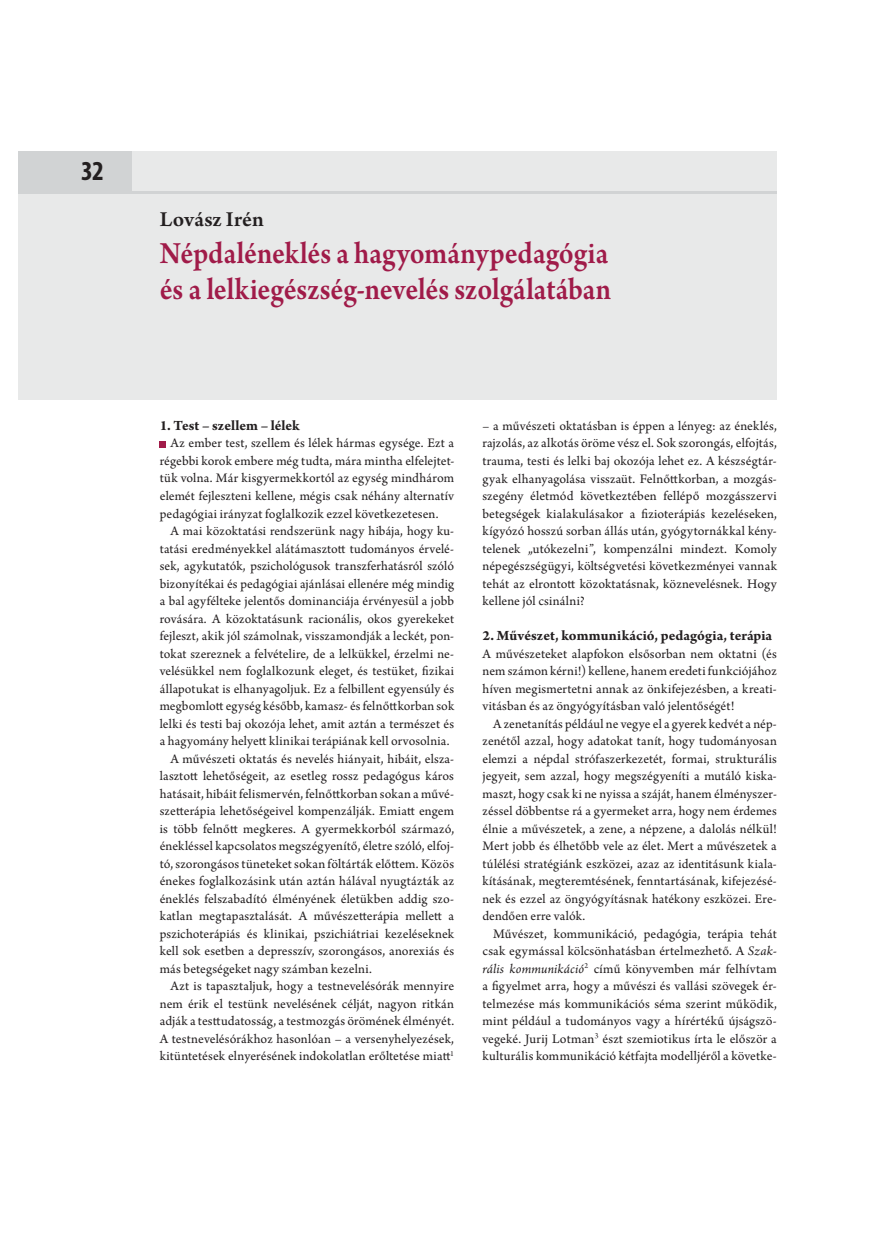
<style>
.page{position:relative;width:887px;height:1252px;background:#fff}
.page>*{position:absolute;margin:0;border:0;box-sizing:border-box;transform-origin:0 0}
.t1{font:600 32.5px/36.2px "Arno Pro";color:#a01b49;scale:.9 1}
.t2{font:700 condensed 27.5px "Myriad Pro";color:#231f20}
.t3{font:600 22.5px "Arno Pro";letter-spacing:.005em;color:#231f20}
.t4{font:700 15px "Arno Pro";color:#231f20}
.t5{font:13.75px/17.5px "Arno Pro";letter-spacing:.01em;color:#231f20;text-align:justify}
.s1{font-style:italic}
</style>
<div class="page">
<div style="left:18px;top:151px;width:758px;height:248px;background:#e8e9e9"></div>
<svg style="left:160px;top:441px;width:6px;height:6px"></svg>
<div style="left:18px;top:151px;width:113px;height:42px;background:#d1d3d4"></div>
<hr style="left:131px;top:191px;width:645px;height:2px;background:#d1d3d4">
<h2 class="t2" style="left:81px;top:155px;width:24px">32</h2>
<h3 class="t3" style="left:160px;top:211px;width:106px">Lovász Irén</h3>
<h1 class="t1" style="left:160px;top:237px;width:503px">Népdaléneklés a hagyománypedagógia és a lelkiegészség-nevelés szolgálatában</h1>
<p class="t4" style="left:160px;top:419px;width:141px">1. Test – szellem – lélek</p>
<p class="t5" style="left:160px;top:435px;width:296px;text-indent:11px">Az ember test, szellem és lélek hármas egysége. Ezt a régebbi korok embere még tudta, mára mintha elfelejtet&shy;tük volna. Már kisgyermekkortól az egység mindhárom elemét fejleszteni kellene, mégis csak néhány alternatív pedagógiai irányzat foglalkozik ezzel következetesen.</p>
<p class="t5" style="left:170px;top:523px;width:285px">A mai közoktatási rendszerünk nagy hibája, hogy ku-</p>
<p class="t5" style="left:160px;top:540px;width:296px">tatási eredményekkel alátámasztott tudományos érvelé-</p>
<p class="t5" style="left:160px;top:558px;width:296px">sek, agykutatók, pszichológusok transzferhatásról szóló</p>
<p class="t5" style="left:160px;top:575px;width:296px">bizonyítékai és pedagógiai ajánlásai ellenére még mindig</p>
<p class="t5" style="left:160px;top:593px;width:296px">a bal agyfélteke jelentős dominanciája érvényesül a jobb</p>
<p class="t5" style="left:160px;top:610px;width:296px">rovására. A közoktatásunk racionális, okos gyerekeket</p>
<p class="t5" style="left:160px;top:628px;width:296px">fejleszt, akik jól számolnak, visszamondják a leckét, pon-</p>
<p class="t5" style="left:160px;top:645px;width:296px">tokat szereznek a felvételire, de a lelkükkel, érzelmi ne-</p>
<p class="t5" style="left:160px;top:663px;width:296px">velésükkel nem foglalkozunk eleget, és testüket, fizikai</p>
<p class="t5" style="left:160px;top:680px;width:296px">állapotukat is elhanyagoljuk. Ez a felbillent egyensúly és</p>
<p class="t5" style="left:160px;top:698px;width:296px">megbomlott egység később, kamasz- és felnőttkorban sok</p>
<p class="t5" style="left:160px;top:715px;width:296px">lelki és testi baj okozója lehet, amit aztán a természet és</p>
<p class="t5" style="left:160px;top:733px;width:291px">a hagyomány helyett klinikai terápiának kell orvosolnia.</p>
<p class="t5" style="left:170px;top:750px;width:285px">A művészeti oktatás és nevelés hiányait, hibáit, elsza-</p>
<p class="t5" style="left:160px;top:768px;width:295px">lasztott lehetőségeit, az esetleg rossz pedagógus káros</p>
<p class="t5" style="left:160px;top:785px;width:296px">hatásait, hibáit felismervén, felnőttkorban sokan a művé-</p>
<p class="t5" style="left:160px;top:803px;width:296px">szetterápia lehetőségeivel kompenzálják. Emiatt engem</p>
<p class="t5" style="left:160px;top:820px;width:296px">is több felnőtt megkeres. A gyermekkorból származó,</p>
<p class="t5" style="left:160px;top:838px;width:296px">énekléssel kapcsolatos megszégyenítő, életre szóló, elfoj-</p>
<p class="t5" style="left:160px;top:855px;width:296px">tó, szorongásos tüneteket sokan föltárták előttem. Közös</p>
<p class="t5" style="left:160px;top:873px;width:296px">énekes foglalkozásink után aztán hálával nyugtázták az</p>
<p class="t5" style="left:160px;top:890px;width:296px">éneklés felszabadító élményének életükben addig szo-</p>
<p class="t5" style="left:160px;top:908px;width:296px">katlan megtapasztalását. A művészetterápia mellett a</p>
<p class="t5" style="left:160px;top:925px;width:296px">pszichoterápiás és klinikai, pszichiátriai kezeléseknek</p>
<p class="t5" style="left:160px;top:943px;width:296px">kell sok esetben a depresszív, szorongásos, anorexiás és</p>
<p class="t5" style="left:160px;top:960px;width:213px">más betegségeket nagy számban kezelni.</p>
<p class="t5" style="left:170px;top:978px;width:285px">Azt is tapasztaljuk, hogy a testnevelésórák mennyire</p>
<p class="t5" style="left:160px;top:995px;width:296px">nem érik el testünk nevelésének célját, nagyon ritkán</p>
<p class="t5" style="left:160px;top:1013px;width:296px">adják a testtudatosság, a testmozgás örömének élményét.</p>
<p class="t5" style="left:160px;top:1030px;width:296px">A testnevelésórákhoz hasonlóan – a versenyhelyezések,</p>
<p class="t5" style="left:160px;top:1048px;width:296px">kitüntetések elnyerésének indokolatlan erőltetése miatt<sup>1</sup></p>
<p class="t5" style="left:482px;top:418px;width:296px">– a művészeti oktatásban is éppen a lényeg: az éneklés, rajzolás, az alkotás öröme vész el. Sok szorongás, elfojtás, trauma, testi és lelki baj okozója lehet ez. A készségtár&shy;gyak elhanyagolása visszaüt. Felnőttkorban, a mozgás&shy;szegény életmód következtében fellépő mozgásszervi betegségek kialakulásakor a fizioterápiás kezeléseken, kígyózó hosszú sorban állás után, gyógytornákkal kény&shy;telenek „utókezelni”, kompenzálni mindezt. Komoly népegészségügyi, költségvetési következményei vannak tehát az elrontott közoktatásnak, köznevelésnek. Hogy kellene jól csinálni?</p>
<p class="t4" style="left:482px;top:629px;width:291px">2. Művészet, kommunikáció, pedagógia, terápia</p>
<p class="t5" style="left:482px;top:645px;width:296px">A művészeteket alapfokon elsősorban nem oktatni (és nem számon kérni!) kellene, hanem eredeti funkciójához híven megismertetni annak az önkifejezésben, a kreati&shy;vitásban és az öngyógyításban való jelentőségét!</p>
<p class="t5" style="left:482px;top:715px;width:296px;text-indent:11px">A zenetanítás például ne vegye el a gyerek kedvét a nép&shy;zenétől azzal, hogy adatokat tanít, hogy tudományosan elemzi a népdal strófaszerkezetét, formai, strukturális jegyeit, sem azzal, hogy megszégyeníti a mutáló kiska&shy;maszt, hogy csak ki ne nyissa a száját, hanem élményszer&shy;zéssel döbbentse rá a gyermeket arra, hogy nem érdemes élnie a művészetek, a zene, a népzene, a dalolás nélkül!<br>Mert jobb és élhetőbb vele az élet. Mert a művészetek a túlélési stratégiánk eszközei, azaz az identitásunk kiala&shy;kításának, megteremtésének, fenntartásának, kifejezésé&shy;nek és ezzel az öngyógyításnak hatékony eszközei. Ere&shy;dendően erre valók.</p>
<p class="t5" style="left:482px;top:925px;width:296px;text-indent:11px">Művészet, kommunikáció, pedagógia, terápia tehát csak egymással kölcsönhatásban értelmezhető. A <span class="s1">Szak&shy;rális kommunikáció</span><sup>2</sup> című könyvemben már felhívtam a figyelmet arra, hogy a művészi és vallási szövegek ér&shy;telmezése más kommunikációs séma szerint működik, mint például a tudományos vagy a hírértékű újságszö&shy;vegeké. Jurij Lotman<sup>3</sup> észt szemiotikus írta le először a kulturális kommunikáció kétfajta modelljéről a követke-</p>
</div>
